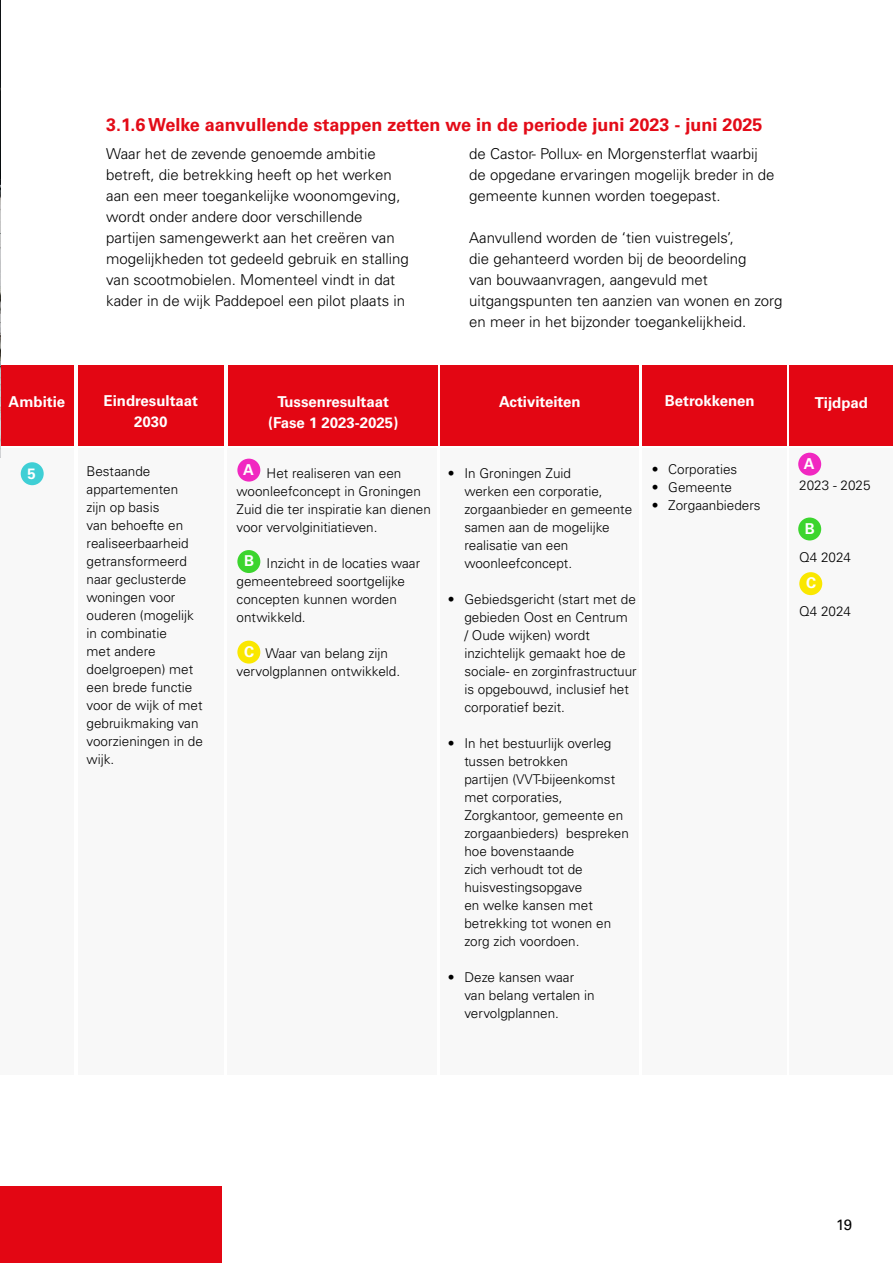
<style>
.page{position:relative;width:893px;height:1263px;background:#fff}
.page>*{position:absolute;margin:0;border:0;box-sizing:border-box;transform-origin:0 0}
.t1{font:700 18px "Univers";color:#e30b17}
.t2{font:300 15px/21px "Univers";color:#000}
.t3{font:700 15px/21px "Univers";color:#fff;text-align:center}
.t4{font:15px "Univers";color:#000}
.t5{font:300 13.5px/18px "Univers";color:#000}
</style>
<div class="page">
<div style="left:0;top:1186px;width:222px;height:77px;background:#e30613"></div>
<div style="left:228px;top:449px;width:209px;height:626px;background:#f8f8f8"></div>
<div style="left:78px;top:449px;width:146px;height:626px;background:#f8f8f8"></div>
<div style="left:237px;top:459px;width:23px;height:23px;background:#f128c1;border-radius:50%"></div>
<div style="left:237px;top:550px;width:23px;height:23px;background:#3cd52e;border-radius:50%"></div>
<div style="left:237px;top:641px;width:23px;height:23px;background:#fae700;border-radius:50%"></div>
<div style="left:0;top:449px;width:73px;height:626px;background:#f8f8f8"></div>
<div style="left:21px;top:462px;width:23px;height:23px;background:#3fcfd5;border-radius:50%"></div>
<div style="left:642px;top:449px;width:144px;height:626px;background:#f8f8f8"></div>
<div style="left:790px;top:449px;width:103px;height:626px;background:#f8f8f8"></div>
<div style="left:440px;top:449px;width:198px;height:626px;background:#f8f8f8"></div>
<div style="left:440px;top:365px;width:199px;height:80px;background:#e30613"></div>
<div style="left:790px;top:365px;width:103px;height:80px;background:#e30613"></div>
<div style="left:642px;top:365px;width:144px;height:80px;background:#e30613"></div>
<div style="left:798px;top:453px;width:23px;height:23px;background:#f128c1;border-radius:50%"></div>
<div style="left:798px;top:517px;width:23px;height:23px;background:#3cd52e;border-radius:50%"></div>
<div style="left:799px;top:572px;width:23px;height:23px;background:#fae700;border-radius:50%"></div>
<div style="left:228px;top:365px;width:210px;height:80px;background:#e30613"></div>
<div style="left:0;top:365px;width:73px;height:80px;background:#e30613"></div>
<div style="left:78px;top:365px;width:146px;height:80px;background:#e30613"></div>
<img style="left:0;top:0;width:1px;height:457px">
<h1 class="t1" style="left:106px;top:114px;width:658px">3.1.6 Welke aanvullende stappen zetten we in de periode juni 2023 - juni 2025</h1>
<p class="t2" style="left:106px;top:143px;width:304px">Waar het de zevende genoemde ambitie betreft, die betrekking heeft op het werken aan een meer toegankelijke woonomgeving, wordt onder andere door verschillende partijen samengewerkt aan het creëren van mogelijkheden tot gedeeld gebruik en stalling van scootmobielen. Momenteel vindt in dat kader in de wijk Paddepoel een pilot plaats in</p>
<p class="t2" style="left:469px;top:143px;width:307px">de Castor- Pollux- en Morgensterflat waarbij de opgedane ervaringen mogelijk breder in de gemeente kunnen worden toegepast.</p>
<p class="t2" style="left:469px;top:227px;width:315px">Aanvullend worden de ‘tien vuistregels’,<br>die gehanteerd worden bij de beoordeling<br>van bouwaanvragen, aangevuld met uitgangspunten ten aanzien van wonen en zorg en meer in het bijzonder toegankelijkheid.</p>
<p class="t3" style="left:9px;top:392px;width:58px">Ambitie</p>
<p class="t3" style="left:104px;top:391px;width:96px">Eindresultaat<br>2030</p>
<p class="t3" style="left:268px;top:392px;width:132px">Tussenresultaat (Fase 1 2023-2025)</p>
<p class="t3" style="left:499px;top:392px;width:83px">Activiteiten</p>
<p class="t3" style="left:665px;top:391px;width:91px">Betrokkenen</p>
<p class="t3" style="left:815px;top:393px;width:55px">Tijdpad</p>
<p class="t3" style="left:28px;top:463px;width:10px">5</p>
<p class="t5" style="left:652px;top:460px;width:87px">• Corporaties</p>
<p class="t5" style="left:652px;top:478px;width:82px">• Gemeente</p>
<p class="t5" style="left:652px;top:496px;width:110px">• Zorgaanbieders</p>
<p class="t3" style="left:243px;top:459px;width:12px">A</p>
<p class="t5" style="left:87px;top:462px;width:118px">Bestaande appartementen<br>zijn op basis<br>van behoefte en realiseerbaarheid getransformeerd naar geclusterde woningen voor ouderen (mogelijk in combinatie<br>met andere doelgroepen) met een brede functie voor de wijk of met gebruikmaking van voorzieningen in de wijk.</p>
<p class="t5" style="left:464px;top:465px;width:169px;text-indent:-16px">• In Groningen Zuid<br>werken een corporatie, zorgaanbieder en gemeente samen aan de mogelijke realisatie van een woonleefconcept.</p>
<p class="t5" style="left:464px;top:591px;width:174px;text-indent:-16px">• Gebiedsgericht (start met de gebieden Oost en Centrum<br>/ Oude wijken) wordt inzichtelijk gemaakt hoe de sociale- en zorginfrastructuur is opgebouwd, inclusief het corporatief bezit.</p>
<p class="t5" style="left:464px;top:735px;width:166px;text-indent:-16px">• In het bestuurlijk overleg tussen betrokken<br>partijen (VVT-bijeenkomst met corporaties,<br>Zorgkantoor, gemeente en zorgaanbieders) bespreken hoe bovenstaande<br>zich verhoudt tot de huisvestingsopgave<br>en welke kansen met betrekking tot wonen en zorg zich voordoen.</p>
<p class="t5" style="left:464px;top:969px;width:132px;text-indent:-16px">• Deze kansen waar van belang vertalen in vervolgplannen.</p>
<p class="t5" style="left:237px;top:465px;width:196px;text-indent:30px">Het realiseren van een woonleefconcept in Groningen<br>Zuid die ter inspiratie kan dienen voor vervolginitiatieven.</p>
<p class="t5" style="left:237px;top:555px;width:185px;text-indent:30px">Inzicht in de locaties waar gemeentebreed soortgelijke concepten kunnen worden ontwikkeld.</p>
<p class="t5" style="left:237px;top:645px;width:165px;text-indent:29px">Waar van belang zijn vervolgplannen ontwikkeld.</p>
<p class="t3" style="left:244px;top:550px;width:12px">B</p>
<p class="t3" style="left:244px;top:641px;width:12px">C</p>
<p class="t3" style="left:804px;top:454px;width:12px">A</p>
<p class="t5" style="left:799px;top:476px;width:73px">2023 - 2025</p>
<p class="t3" style="left:805px;top:518px;width:12px">B</p>
<p class="t5" style="left:799px;top:548px;width:53px">Q4 2024</p>
<p class="t3" style="left:806px;top:572px;width:12px">C</p>
<p class="t5" style="left:799px;top:602px;width:53px">Q4 2024</p>
<p class="t4" style="left:836px;top:1216px;width:17px">19</p>
</div>
